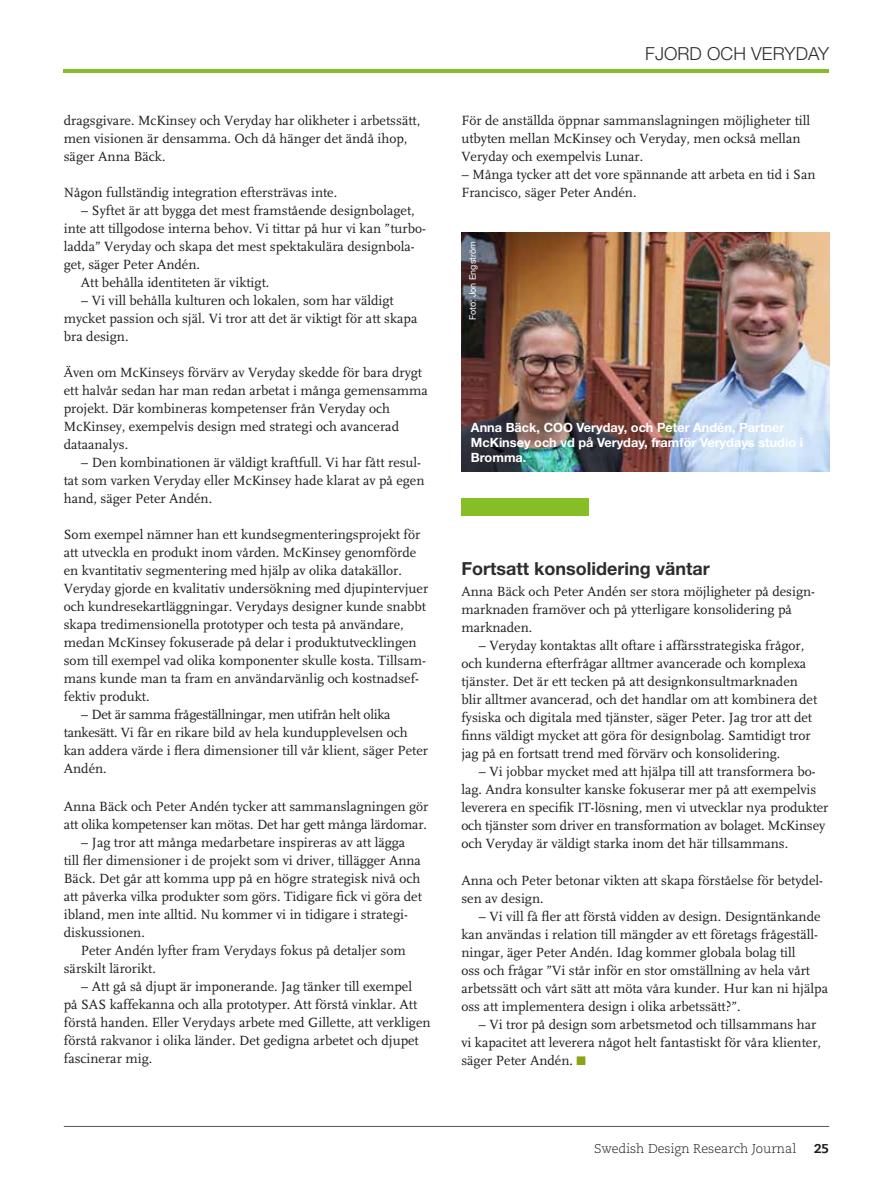
<style>
.page{position:relative;width:893px;height:1191px;background:#fff}
.page>*{position:absolute;margin:0;border:0;box-sizing:border-box;transform-origin:0 0}
.t1{font:700 18px "Helvetica Neue";color:#2e2d2c}
.t2{font:300 18px "Helvetica Neue";letter-spacing:.005em;color:#2e2d2c}
.t3{font:13.95px/18px "FF Scala";color:#1d1d1b}
.t4{font:700 12.75px/15px "Helvetica Neue";color:#fff}
.t5{font:300 12.75px "Caecilia";color:#1d1d1b}
.t6{font:800 12.75px "Caecilia";color:#1d1d1b}
.t7{font:9px "Helvetica Neue";letter-spacing:-.005em;color:#fff}
.s1{color:#8ba517}
</style>
<div class="page">
<hr style="left:64px;top:1126px;width:765px;height:1px;background:#575756">
<hr style="left:64px;top:69px;width:765px;height:4px;background:#87bd25">
<div style="left:461px;top:499px;width:128px;height:17px;background:#87bd25"></div>
<img style="left:461px;top:233px;width:368px;height:239px">
<p class="t3" style="left:64px;top:112px;width:358px">dragsgivare. McKinsey och Veryday har olikheter i arbetssätt, men visionen är densamma. Och då hänger det ändå ihop, säger Anna Bäck.</p>
<p class="t3" style="left:64px;top:184px;width:275px">Någon fullständig integration eftersträvas inte.</p>
<p class="t3" style="left:81px;top:202px;width:335px">– Syftet är att bygga det mest framstående designbolaget,</p>
<p class="t3" style="left:64px;top:220px;width:364px">inte att tillgodose interna behov. Vi tittar på hur vi kan ”turbo-</p>
<p class="t3" style="left:64px;top:238px;width:352px">ladda” Veryday och skapa det mest spektakulära designbola-</p>
<p class="t3" style="left:64px;top:256px;width:138px">get, säger Peter Andén.</p>
<p class="t3" style="left:81px;top:274px;width:190px">Att behålla identiteten är viktigt.</p>
<p class="t3" style="left:64px;top:292px;width:355px;text-indent:17px">– Vi vill behålla kulturen och lokalen, som har väldigt mycket passion och själ. Vi tror att det är viktigt för att skapa bra design.</p>
<p class="t3" style="left:64px;top:364px;width:366px">Även om McKinseys förvärv av Veryday skedde för bara drygt ett halvår sedan har man redan arbetat i många gemensamma projekt. Där kombineras kompetenser från Veryday och McKinsey, exempelvis design med strategi och avancerad dataanalys.</p>
<p class="t3" style="left:64px;top:454px;width:362px;text-indent:17px">– Den kombinationen är väldigt kraftfull. Vi har fått resul&shy;tat som varken Veryday eller McKinsey hade klarat av på egen hand, säger Peter Andén.</p>
<p class="t3" style="left:64px;top:526px;width:366px">Som exempel nämner han ett kundsegmenteringsprojekt för att utveckla en produkt inom vården. McKinsey genomförde en kvantitativ segmentering med hjälp av olika datakällor.<br>Veryday gjorde en kvalitativ undersökning med djupintervjuer och kundresekartläggningar. Verydays designer kunde snabbt skapa tredimensionella prototyper och testa på användare, medan McKinsey fokuserade på delar i produktutvecklingen som till exempel vad olika komponenter skulle kosta. Tillsam&shy;mans kunde man ta fram en användarvänlig och kostnadsef&shy;fektiv produkt.</p>
<p class="t3" style="left:64px;top:706px;width:366px;text-indent:17px">– Det är samma frågeställningar, men utifrån helt olika tankesätt. Vi får en rikare bild av hela kundupplevelsen och kan addera värde i flera dimensioner till vår klient, säger Peter Andén.</p>
<p class="t3" style="left:64px;top:797px;width:366px">Anna Bäck och Peter Andén tycker att sammanslagningen gör att olika kompetenser kan mötas. Det har gett många lärdomar.</p>
<p class="t3" style="left:64px;top:833px;width:360px;text-indent:17px">– Jag tror att många medarbetare inspireras av att lägga till fler dimensioner i de projekt som vi driver, tillägger Anna Bäck. Det går att komma upp på en högre strategisk nivå och att påverka vilka produkter som görs. Tidigare fick vi göra det ibland, men inte alltid. Nu kommer vi in tidigare i strategi&shy;diskussionen.</p>
<p class="t3" style="left:64px;top:941px;width:344px;text-indent:17px">Peter Andén lyfter fram Verydays fokus på detaljer som särskilt lärorikt.</p>
<p class="t3" style="left:64px;top:977px;width:368px;text-indent:17px">– Att gå så djupt är imponerande. Jag tänker till exempel<br>på SAS kaffekanna och alla prototyper. Att förstå vinklar. Att förstå handen. Eller Verydays arbete med Gillette, att verkligen förstå rakvanor i olika länder. Det gedigna arbetet och djupet fascinerar mig.</p>
<p class="t2" style="left:645px;top:42px;width:185px">FJORD OCH VERYDAY</p>
<p class="t3" style="left:461px;top:112px;width:350px">För de anställda öppnar sammanslagningen möjligheter till utbyten mellan McKinsey och Veryday, men också mellan<br>Veryday och exempelvis Lunar.</p>
<p class="t3" style="left:461px;top:166px;width:356px">– Många tycker att det vore spännande att arbeta en tid i San<br>Francisco, säger Peter Andén.</p>
<p class="t7" style="left:467px;top:320px;width:81px;rotate:-90deg">Foto: Jon Engström</p>
<p class="t4" style="left:471px;top:420px;width:333px">Anna Bäck, COO Veryday, och Peter Andén, Partner<br>McKinsey och vd på Veryday, framför Verydays studio i<br>Bromma.</p>
<p class="t1" style="left:461px;top:558px;width:250px">Fortsatt konsolidering väntar</p>
<p class="t3" style="left:461px;top:582px;width:355px">Anna Bäck och Peter Andén ser stora möjligheter på design&shy;marknaden framöver och på ytterligare konsolidering på marknaden.</p>
<p class="t3" style="left:461px;top:636px;width:357px;text-indent:17px">– Veryday kontaktas allt oftare i affärsstrategiska frågor, och kunderna efterfrågar alltmer avancerade och komplexa tjänster. Det är ett tecken på att designkonsultmarknaden blir alltmer avancerad, och det handlar om att kombinera det fysiska och digitala med tjänster, säger Peter. Jag tror att det finns väldigt mycket att göra för designbolag. Samtidigt tror jag på en fortsatt trend med förvärv och konsolidering.</p>
<p class="t3" style="left:461px;top:762px;width:369px;text-indent:17px">– Vi jobbar mycket med att hjälpa till att transformera bo&shy;lag. Andra konsulter kanske fokuserar mer på att exempelvis leverera en specifik IT-lösning, men vi utvecklar nya produkter och tjänster som driver en transformation av bolaget. McKinsey och Veryday är väldigt starka inom det här tillsammans.</p>
<p class="t3" style="left:461px;top:872px;width:363px">Anna och Peter betonar vikten att skapa förståelse för betydel&shy;sen av design.</p>
<p class="t3" style="left:461px;top:908px;width:368px;text-indent:17px">– Vi vill få fler att förstå vidden av design. Designtänkande kan användas i relation till mängder av ett företags frågeställ&shy;ningar, äger Peter Andén. Idag kommer globala bolag till<br>oss och frågar ”Vi står inför en stor omställning av hela vårt arbetssätt och vårt sätt att möta våra kunder. Hur kan ni hjälpa oss att implementera design i olika arbetssätt?”.</p>
<p class="t3" style="left:461px;top:1016px;width:361px;text-indent:17px">– Vi tror på design som arbetsmetod och tillsammans har vi kapacitet att leverera något helt fantastiskt för våra klienter, säger Peter Andén. <span class="s1">■</span></p>
<p class="t5" style="left:594px;top:1141px;width:204px">Swedish Design Research Journal</p>
<p class="t6" style="left:814px;top:1140px;width:17px">25</p>
</div>
